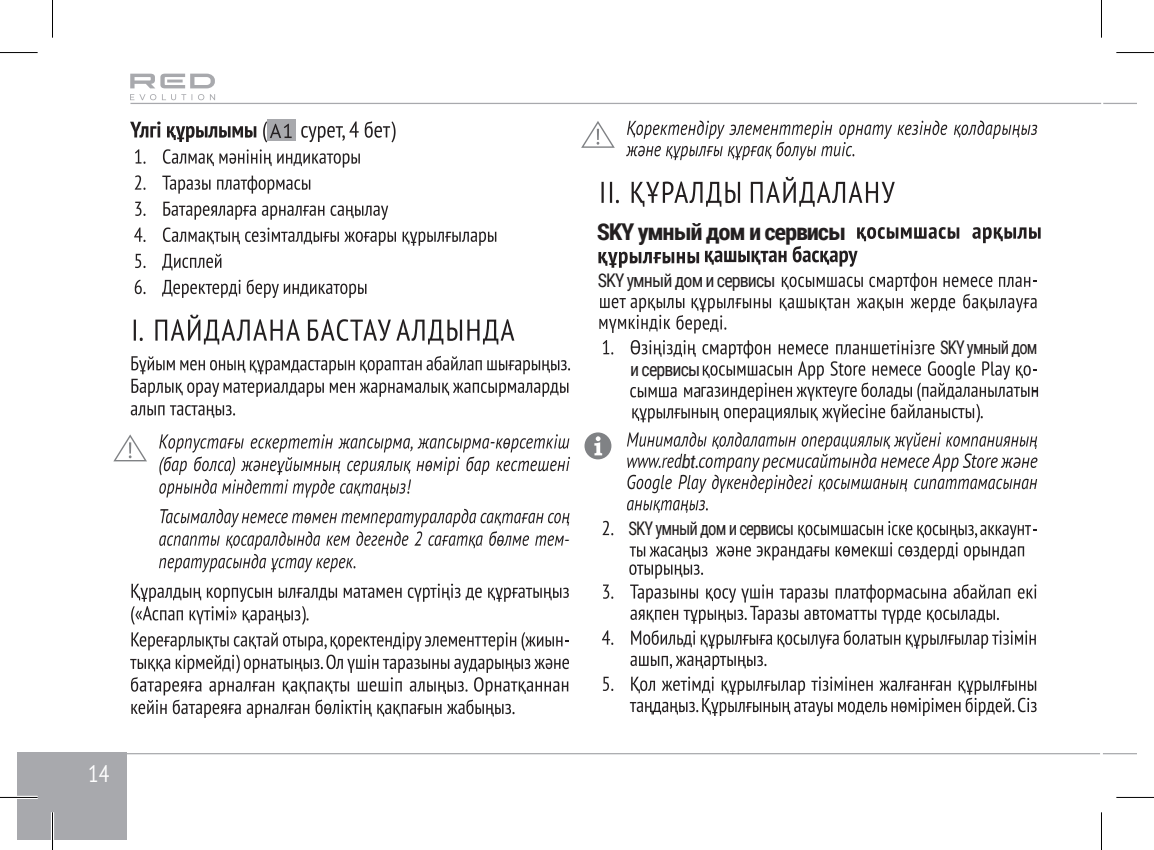
<style>
.page{position:relative;width:1154px;height:850px;background:#fff}
.page>*{position:absolute;margin:0;border:0;box-sizing:border-box;transform-origin:0 0}
.t1{font:23.5px "PT Sans";color:#fff;scale:.83 1}
.t2{font:700 23px "Roboto Condensed";letter-spacing:-.05em;color:#231f20;scale:1.06 1}
.t3{font:italic 20px "PT Sans";color:#231f20;scale:.8 1}
.t4{font:18.75px "Roboto Condensed";letter-spacing:-.05em;color:#231f20;scale:.95 1}
.t5{font:18.75px "Roboto Condensed";letter-spacing:-.05em;color:#231f20;scale:.89 1}
.t6{font:18.75px "Roboto Condensed";letter-spacing:-.05em;color:#231f20;scale:.88 1}
.t7{font:italic 18.75px "Roboto Condensed";color:#231f20}
</style>
<div class="page">
<div style="left:17px;top:752px;width:110px;height:87px;background:#a8a9ad"></div>
<hr style="left:130px;top:103px;width:971px;height:1px;background:#a8a9ad">
<hr style="left:102px;top:752px;width:998px;height:2px;background:#a8a9ad">
<hr style="left:1103px;top:103px;width:34px;height:1px;background:#a8a9ad">
<hr style="left:1103px;top:752px;width:34px;height:2px;background:#a8a9ad">
<hr style="left:0;top:795px;width:38px;height:3px;background:#fff">
<hr style="left:51px;top:812px;width:3px;height:37px;background:#fff">
<hr style="left:0;top:52px;width:38px;height:1px;background:#000">
<hr style="left:1116px;top:52px;width:38px;height:1px;background:#000">
<hr style="left:0;top:796px;width:38px;height:1px;background:#000">
<hr style="left:1116px;top:796px;width:38px;height:1px;background:#000">
<hr style="left:52px;top:0;width:1px;height:38px;background:#000">
<hr style="left:52px;top:812px;width:1px;height:37px;background:#000">
<hr style="left:1101px;top:0;width:1px;height:38px;background:#000">
<hr style="left:1101px;top:812px;width:1px;height:37px;background:#000">
<svg style="left:130px;top:121px;width:126px;height:21px"></svg>
<div style="left:267px;top:119px;width:29px;height:22px;background:#a8a9ad"></div>
<svg style="left:263px;top:121px;width:29px;height:21px"></svg>
<svg style="left:301px;top:121px;width:94px;height:21px"></svg>
<svg style="left:135px;top:149px;width:10px;height:15px"></svg>
<svg style="left:163px;top:149px;width:197px;height:18px"></svg>
<svg style="left:135px;top:175px;width:10px;height:15px"></svg>
<svg style="left:162px;top:175px;width:148px;height:18px"></svg>
<svg style="left:135px;top:201px;width:10px;height:15px"></svg>
<svg style="left:163px;top:201px;width:225px;height:19px"></svg>
<svg style="left:134px;top:227px;width:11px;height:15px"></svg>
<svg style="left:163px;top:227px;width:333px;height:19px"></svg>
<svg style="left:135px;top:254px;width:10px;height:14px"></svg>
<svg style="left:162px;top:254px;width:59px;height:16px"></svg>
<svg style="left:135px;top:279px;width:10px;height:15px"></svg>
<svg style="left:162px;top:279px;width:204px;height:19px"></svg>
<svg style="left:134px;top:319px;width:9px;height:22px"></svg>
<svg style="left:155px;top:314px;width:359px;height:30px"></svg>
<svg style="left:131px;top:355px;width:439px;height:41px"></svg>
<svg style="left:131px;top:405px;width:104px;height:12px"></svg>
<svg style="left:159px;top:434px;width:411px;height:63px"></svg>
<svg style="left:159px;top:508px;width:410px;height:64px"></svg>
<svg style="left:131px;top:583px;width:438px;height:41px"></svg>
<svg style="left:130px;top:632px;width:439px;height:85px"></svg>
<svg style="left:113px;top:434px;width:34px;height:27px"></svg>
<svg style="left:626px;top:120px;width:411px;height:40px"></svg>
<svg style="left:601px;top:182px;width:18px;height:21px"></svg>
<svg style="left:631px;top:177px;width:264px;height:30px"></svg>
<svg style="left:598px;top:227px;width:442px;height:40px"></svg>
<svg style="left:603px;top:340px;width:10px;height:14px"></svg>
<svg style="left:599px;top:273px;width:438px;height:60px"></svg>
<svg style="left:630px;top:340px;width:408px;height:82px"></svg>
<svg style="left:627px;top:432px;width:410px;height:61px"></svg>
<svg style="left:627px;top:500px;width:81px;height:12px"></svg>
<svg style="left:603px;top:520px;width:10px;height:15px"></svg>
<svg style="left:603px;top:584px;width:10px;height:14px"></svg>
<svg style="left:629px;top:521px;width:407px;height:102px"></svg>
<svg style="left:602px;top:630px;width:11px;height:14px"></svg>
<svg style="left:631px;top:630px;width:405px;height:18px"></svg>
<svg style="left:630px;top:655px;width:136px;height:14px"></svg>
<svg style="left:603px;top:676px;width:10px;height:14px"></svg>
<svg style="left:630px;top:676px;width:406px;height:39px"></svg>
<svg style="left:581px;top:121px;width:34px;height:27px"></svg>
<svg style="left:584px;top:432px;width:27px;height:27px"></svg>
<svg style="left:130px;top:74px;width:85px;height:26px"></svg>
<p class="t1" style="left:88px;top:758px;width:27px">14</p>
<p class="t2" style="left:597px;top:215px;width:236px">SKY умный дом и сервисы</p>
<p class="t4" style="left:598px;top:267px;width:189px">SKY умный дом и сервисы</p>
<p class="t3" style="left:564px;top:525px;width:8px">-</p>
<p class="t4" style="left:630px;top:356px;width:75px">и сервисы</p>
<p class="t7" style="left:682px;top:447px;width:15px">bt</p>
<p class="t5" style="left:628px;top:515px;width:187px">SKY умный дом и сервисы</p>
<p class="t6" style="left:940px;top:334px;width:112px">SKY умный дом</p>
</div>
